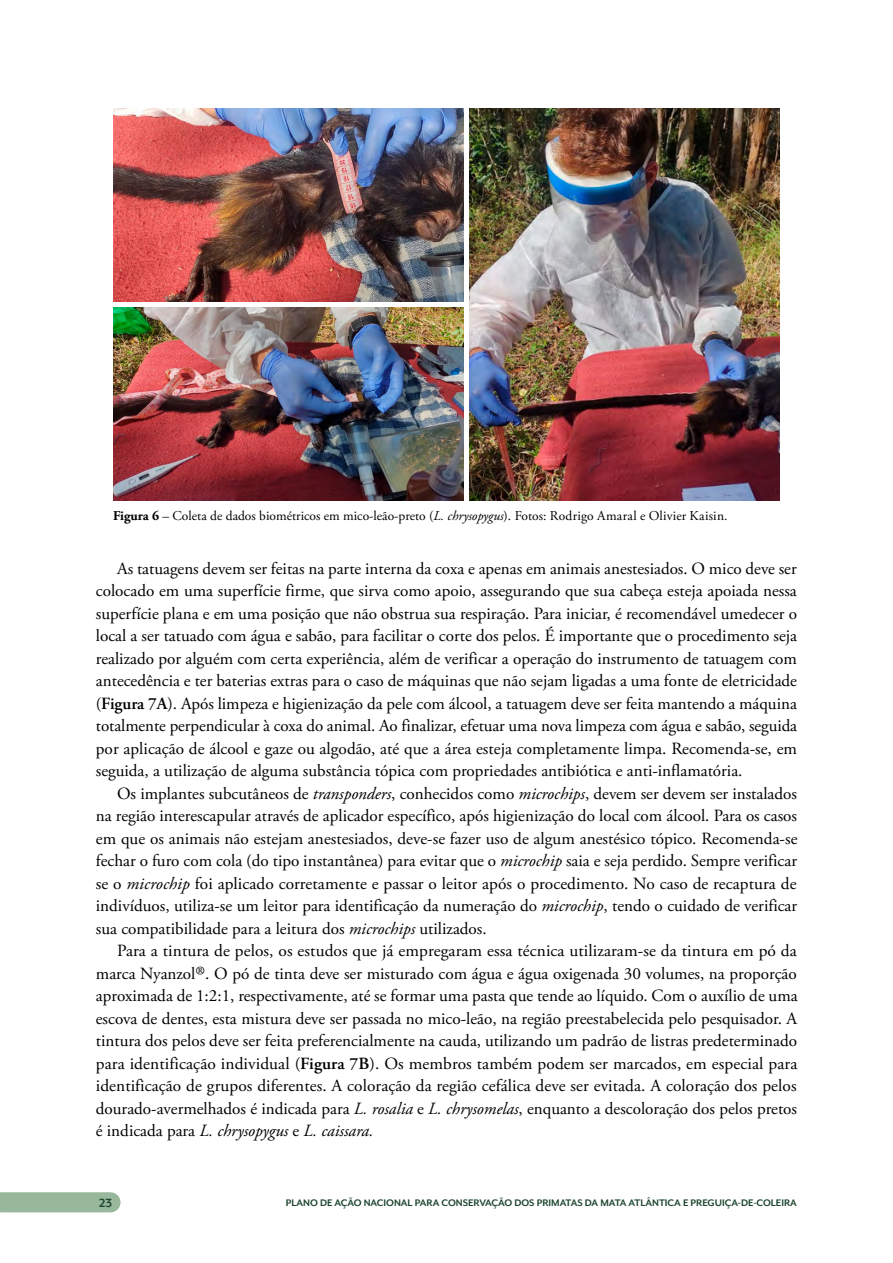
<style>
.page{position:relative;width:893px;height:1263px;background:#fff}
.page>*{position:absolute;margin:0;border:0;box-sizing:border-box;transform-origin:0 0}
.t1{font:17.1px/22.5px "Adobe Garamond Pro";color:#000;text-align:justify}
.t2{font:700 13.65px "Mr Eaves XL Mod OT";color:#1f472f}
.t3{font:13.5px "Adobe Garamond Pro";color:#000}
.t4{font:700 10.95px "Mr Eaves XL Mod OT";color:#1f472f}
.s1{font-weight:700}
.s2{font-style:italic}
.s3{font-weight:600}
.s4{font-family:"Adobe Caslon Pro"}
</style>
<div class="page">
<div style="left:1px;top:1192px;width:110px;height:20px;background:#97b89b"></div>
<img style="left:113px;top:109px;width:350px;height:192px">
<img style="left:113px;top:307px;width:350px;height:193px">
<img style="left:469px;top:109px;width:311px;height:391px">
<p class="t3" style="left:113px;top:508px;width:616px"><span class="s1">Figura 6</span> – Coleta de dados biométricos em mico-leão-preto (<span class="s2">L. chrysopygus</span>). Fotos: Rodrigo Amaral e Olivier Kaisin.</p>
<p class="t1" style="left:96px;top:557px;width:703px;text-indent:21px">As tatuagens devem ser feitas na parte interna da coxa e apenas em animais anestesiados. O mico deve ser colocado em uma superfície firme, que sirva como apoio, assegurando que sua cabeça esteja apoiada nessa superfície plana e em uma posição que não obstrua sua respiração. Para iniciar, é recomendável umedecer o local a ser tatuado com água e sabão, para facilitar o corte dos pelos. É importante que o procedimento seja realizado por alguém com certa experiência, além de verificar a operação do instrumento de tatuagem com antecedência e ter baterias extras para o caso de máquinas que não sejam ligadas a uma fonte de eletricidade (<span class="s3">Figura 7A</span>). Após limpeza e higienização da pele com álcool, a tatuagem deve ser feita mantendo a máquina totalmente perpendicular à coxa do animal. Ao finalizar, efetuar uma nova limpeza com água e sabão, seguida por aplicação de álcool e gaze ou algodão, até que a área esteja completamente limpa. Recomenda-se, em seguida, a utilização de alguma substância tópica com propriedades antibiótica e anti-inflamatória.</p>
<p class="t1" style="left:96px;top:782px;width:703px;text-indent:21px">Os implantes subcutâneos de <span class="s2">transponders</span>, conhecidos como <span class="s2">microchips</span>, devem ser devem ser instalados na região interescapular através de aplicador específico, após higienização do local com álcool. Para os casos em que os animais não estejam anestesiados, deve-se fazer uso de algum anestésico tópico. Recomenda-se fechar o furo com cola (do tipo instantânea) para evitar que o <span class="s2">microchip</span> saia e seja perdido. Sempre verificar se o <span class="s2">microchip</span> foi aplicado corretamente e passar o leitor após o procedimento. No caso de recaptura de indivíduos, utiliza-se um leitor para identificação da numeração do <span class="s2">microchip</span>, tendo o cuidado de verificar sua compatibilidade para a leitura dos <span class="s2">microchips</span> utilizados.</p>
<p class="t1" style="left:96px;top:940px;width:703px;text-indent:21px">Para a tintura de pelos, os estudos que já empregaram essa técnica utilizaram-se da tintura em pó da marca Nyanzol<span class="s4">®</span>. O pó de tinta deve ser misturado com água e água oxigenada 30 volumes, na proporção aproximada de 1:2:1, respectivamente, até se formar uma pasta que tende ao líquido. Com o auxílio de uma escova de dentes, esta mistura deve ser passada no mico-leão, na região preestabelecida pelo pesquisador. A tintura dos pelos deve ser feita preferencialmente na cauda, utilizando um padrão de listras predeterminado para identificação individual (<span class="s3">Figura 7B</span>). Os membros também podem ser marcados, em especial para identificação de grupos diferentes. A coloração da região cefálica deve ser evitada. A coloração dos pelos dourado-avermelhados é indicada para <span class="s2">L. rosalia</span> e <span class="s2">L. chrysomelas</span>, enquanto a descoloração dos pelos pretos é indicada para <span class="s2">L. chrysopygus</span> e <span class="s2">L. caissara.</span></p>
<p class="t2" style="left:99px;top:1195px;width:14px">23</p>
<p class="t4" style="left:286px;top:1197px;width:513px">PLANO DE AÇÃO NACIONAL PARA CONSERVAÇÃO DOS PRIMATAS DA MATA ATLÂNTICA E PREGUIÇA-DE-COLEIRA</p>
</div>
